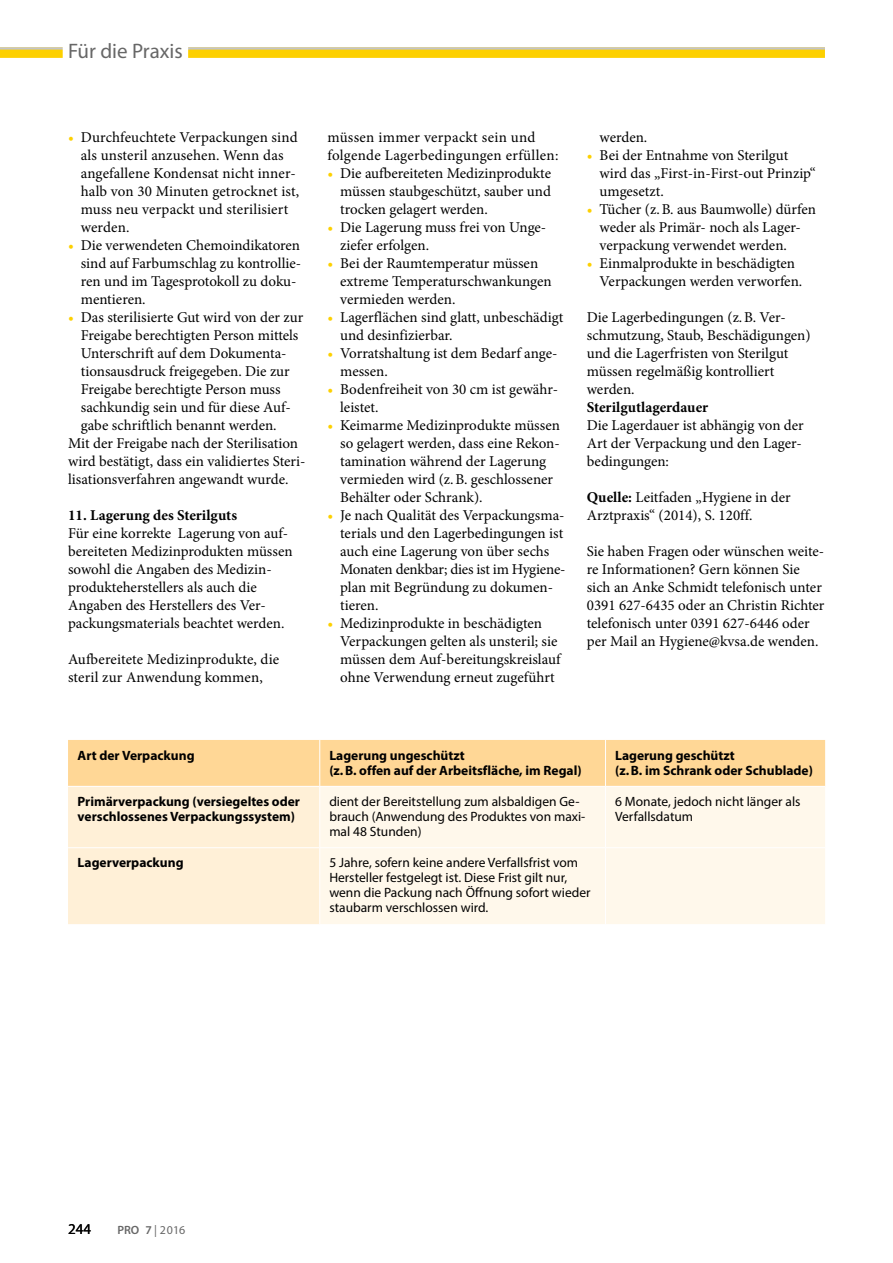
<style>
.page{position:relative;width:893px;height:1263px;background:#fff}
.page>*{position:absolute;margin:0;border:0;box-sizing:border-box;transform-origin:0 0}
.t1{font:21px "Myriad Pro";color:#676767}
.t2{font:15px/18px "Minion Pro";color:#000}
.t3{font:15px/18px "Minion Pro";letter-spacing:.02em;color:#000}
.t4{font:700 15px "Minion Pro";color:#000}
.t5{font:15px "Myriad Pro";color:#000}
.t6{font:13.5px/15px "Myriad Pro";color:#000}
.t7{font:700 13.5px/15px "Myriad Pro";color:#000}
.t8{font:12px "Myriad Pro";color:#676767}
.s1{color:#fdd000}
.s2{font-weight:700}
.s3{font-weight:600}
</style>
<div class="page">
<div style="left:0;top:47px;width:825px;height:11px;background:#fdd000"></div>
<hr style="left:0;top:47px;width:825px;height:3px;background:#c4c4c5">
<div style="left:63px;top:36px;width:125px;height:30px;background:#fff"></div>
<svg style="left:68px;top:740px;width:757px;height:184px;background:#ffe3b6"></svg>
<div style="left:320px;top:787px;width:505px;height:137px;background:#fff8eb"></div>
<hr style="left:319px;top:740px;width:1px;height:46px;background:#fff">
<hr style="left:605px;top:740px;width:1px;height:46px;background:#fff">
<hr style="left:68px;top:786px;width:252px;height:1px;background:#fff">
<hr style="left:320px;top:786px;width:285px;height:1px;background:#fff">
<hr style="left:319px;top:787px;width:1px;height:60px;background:#fff">
<hr style="left:605px;top:786px;width:220px;height:1px;background:#fff">
<hr style="left:605px;top:787px;width:1px;height:60px;background:#fff">
<hr style="left:68px;top:847px;width:252px;height:1px;background:#fff">
<hr style="left:320px;top:847px;width:285px;height:1px;background:#fff">
<hr style="left:319px;top:848px;width:1px;height:76px;background:#fff">
<hr style="left:605px;top:847px;width:220px;height:1px;background:#fff">
<hr style="left:605px;top:848px;width:1px;height:76px;background:#fff">
<h1 class="t1" style="left:68px;top:38px;width:116px">Für die Praxis</h1>
<p class="t2" style="left:81px;top:128px;width:220px;text-indent:-13px"><span class="s1">•</span> Durchfeuchtete Verpackungen sind als unsteril anzusehen. Wenn das angefallene Kondensat nicht inner&shy;halb von 30 Minuten getrocknet ist, muss neu verpackt und sterilisiert werden.</p>
<p class="t2" style="left:81px;top:236px;width:222px;text-indent:-13px"><span class="s1">•</span> Die verwendeten Chemoindikatoren sind auf Farbumschlag zu kontrollie&shy;ren und im Tagesprotokoll zu doku&shy;mentieren.</p>
<p class="t2" style="left:68px;top:308px;width:237px"><span class="s1">•</span> Das sterilisierte Gut wird von der zur</p>
<p class="t2" style="left:81px;top:326px;width:219px">Freigabe berechtigten Person mittels</p>
<p class="t2" style="left:81px;top:344px;width:206px">Unterschrift auf dem Dokumenta-</p>
<p class="t2" style="left:81px;top:362px;width:211px">tionsausdruck freigegeben. Die zur</p>
<p class="t2" style="left:81px;top:380px;width:201px">Freigabe berechtigte Person muss</p>
<p class="t2" style="left:81px;top:398px;width:210px">sachkundig sein und für diese Auf-</p>
<p class="t2" style="left:81px;top:416px;width:197px">gabe schriftlich benannt werden.</p>
<p class="t2" style="left:68px;top:434px;width:232px">Mit der Freigabe nach der Sterilisation</p>
<p class="t2" style="left:68px;top:452px;width:239px">wird bestätigt, dass ein validiertes Steri-</p>
<p class="t2" style="left:68px;top:470px;width:222px">lisationsverfahren angewandt wurde.</p>
<p class="t4" style="left:68px;top:505px;width:171px">11. Lagerung des Sterilguts</p>
<p class="t2" style="left:68px;top:524px;width:226px">Für eine korrekte Lagerung von auf&shy;bereiteten Medizinprodukten müssen sowohl die Angaben des Medizin&shy;produkteherstellers als auch die Angaben des Herstellers des Ver&shy;packungsmaterials beachtet werden.</p>
<p class="t2" style="left:68px;top:650px;width:213px">Aufbereitete Medizinprodukte, die steril zur Anwendung kommen,</p>
<p class="t3" style="left:327px;top:128px;width:233px">müssen immer verpackt sein und folgende Lagerbedingungen erfüllen:</p>
<p class="t2" style="left:340px;top:164px;width:212px;text-align:justify;text-indent:-13px"><span class="s1">•</span> Die aufbereiteten Medizinprodukte müssen staubgeschützt, sauber und trocken gelagert werden.</p>
<p class="t2" style="left:340px;top:218px;width:206px;text-indent:-13px"><span class="s1">•</span> Die Lagerung muss frei von Unge&shy;ziefer erfolgen.</p>
<p class="t2" style="left:340px;top:254px;width:213px;text-indent:-13px"><span class="s1">•</span> Bei der Raumtemperatur müssen extreme Temperaturschwankungen vermieden werden.</p>
<p class="t2" style="left:340px;top:308px;width:225px;text-indent:-13px"><span class="s1">•</span> Lagerflächen sind glatt, unbeschädigt und desinfizierbar.</p>
<p class="t2" style="left:340px;top:344px;width:219px;text-indent:-13px"><span class="s1">•</span> Vorratshaltung ist dem Bedarf ange&shy;messen.</p>
<p class="t2" style="left:340px;top:380px;width:219px;text-indent:-13px"><span class="s1">•</span> Bodenfreiheit von 30 cm ist gewähr&shy;leistet.</p>
<p class="t2" style="left:340px;top:416px;width:221px;text-indent:-13px"><span class="s1">•</span> Keimarme Medizinprodukte müssen so gelagert werden, dass eine Rekon&shy;tamination während der Lagerung vermieden wird (z.B. geschlossener Behälter oder Schrank).</p>
<p class="t2" style="left:340px;top:506px;width:226px;text-indent:-13px"><span class="s1">•</span> Je nach Qualität des Verpackungsma&shy;terials und den Lagerbedingungen ist auch eine Lagerung von über sechs<br>Monaten denkbar; dies ist im Hygiene&shy;plan mit Begründung zu dokumen&shy;tieren.</p>
<p class="t2" style="left:340px;top:614px;width:222px;text-indent:-13px"><span class="s1">•</span> Medizinprodukte in beschädigten Verpackungen gelten als unsteril; sie müssen dem Auf-bereitungskreislauf ohne Verwendung erneut zugeführt</p>
<p class="t2" style="left:600px;top:128px;width:49px">werden.</p>
<p class="t2" style="left:600px;top:146px;width:218px;text-indent:-13px"><span class="s1">•</span> Bei der Entnahme von Sterilgut wird das „First-in-First-out Prinzip“ umgesetzt.</p>
<p class="t2" style="left:600px;top:200px;width:218px;text-indent:-13px"><span class="s1">•</span> Tücher (z.B. aus Baumwolle) dürfen weder als Primär- noch als Lager&shy;verpackung verwendet werden.</p>
<p class="t2" style="left:600px;top:254px;width:204px;text-indent:-13px"><span class="s1">•</span> Einmalprodukte in beschädigten<br>Verpackungen werden verworfen.</p>
<p class="t2" style="left:587px;top:308px;width:225px">Die Lagerbedingungen (z.B. Ver&shy;schmutzung, Staub, Beschädigungen) und die Lagerfristen von Sterilgut müssen regelmäßig kontrolliert werden.</p>
<p class="t4" style="left:587px;top:397px;width:123px">Sterilgutlagerdauer</p>
<p class="t2" style="left:587px;top:416px;width:219px">Die Lagerdauer ist abhängig von der<br>Art der Verpackung und den Lager&shy;bedingungen:</p>
<p class="t2" style="left:587px;top:488px;width:205px"><span class="s2">Quelle:</span> Leitfaden „Hygiene in der<br>Arztpraxis“ (2014), S. 120ff.</p>
<p class="t2" style="left:587px;top:542px;width:239px">Sie haben Fragen oder wünschen weite&shy;re Informationen? Gern können Sie sich an Anke Schmidt telefonisch unter 0391 627-6435 oder an Christin Richter telefonisch unter 0391 627-6446 oder per Mail an Hygiene@kvsa.de wenden.</p>
<p class="t7" style="left:78px;top:747px;width:118px">Art der Verpackung</p>
<p class="t7" style="left:329px;top:747px;width:254px">Lagerung ungeschützt<br>(z.B. offen auf der Arbeitsfläche, im Regal)</p>
<p class="t7" style="left:615px;top:747px;width:199px">Lagerung geschützt<br>(z.B. im Schrank oder Schublade)</p>
<p class="t7" style="left:78px;top:793px;width:224px">Primärverpackung (versiegeltes oder verschlossenes Verpackungssystem)</p>
<p class="t6" style="left:329px;top:794px;width:258px">dient der Bereitstellung zum alsbaldigen Ge&shy;brauch (Anwendung des Produktes von maxi&shy;mal 48 Stunden)</p>
<p class="t6" style="left:615px;top:794px;width:187px">6 Monate, jedoch nicht länger als<br>Verfallsdatum</p>
<p class="t7" style="left:78px;top:855px;width:107px">Lagerverpackung</p>
<p class="t6" style="left:329px;top:855px;width:263px">5 Jahre, sofern keine andere Verfallsfrist vom Hersteller festgelegt ist. Diese Frist gilt nur, wenn die Packung nach Öffnung sofort wieder staubarm verschlossen wird.</p>
<p class="t5" style="left:68px;top:1220px;width:25px">244</p>
<p class="t8" style="left:117px;top:1222px;width:69px"><span class="s3">PRO 7</span> | 2016</p>
</div>
